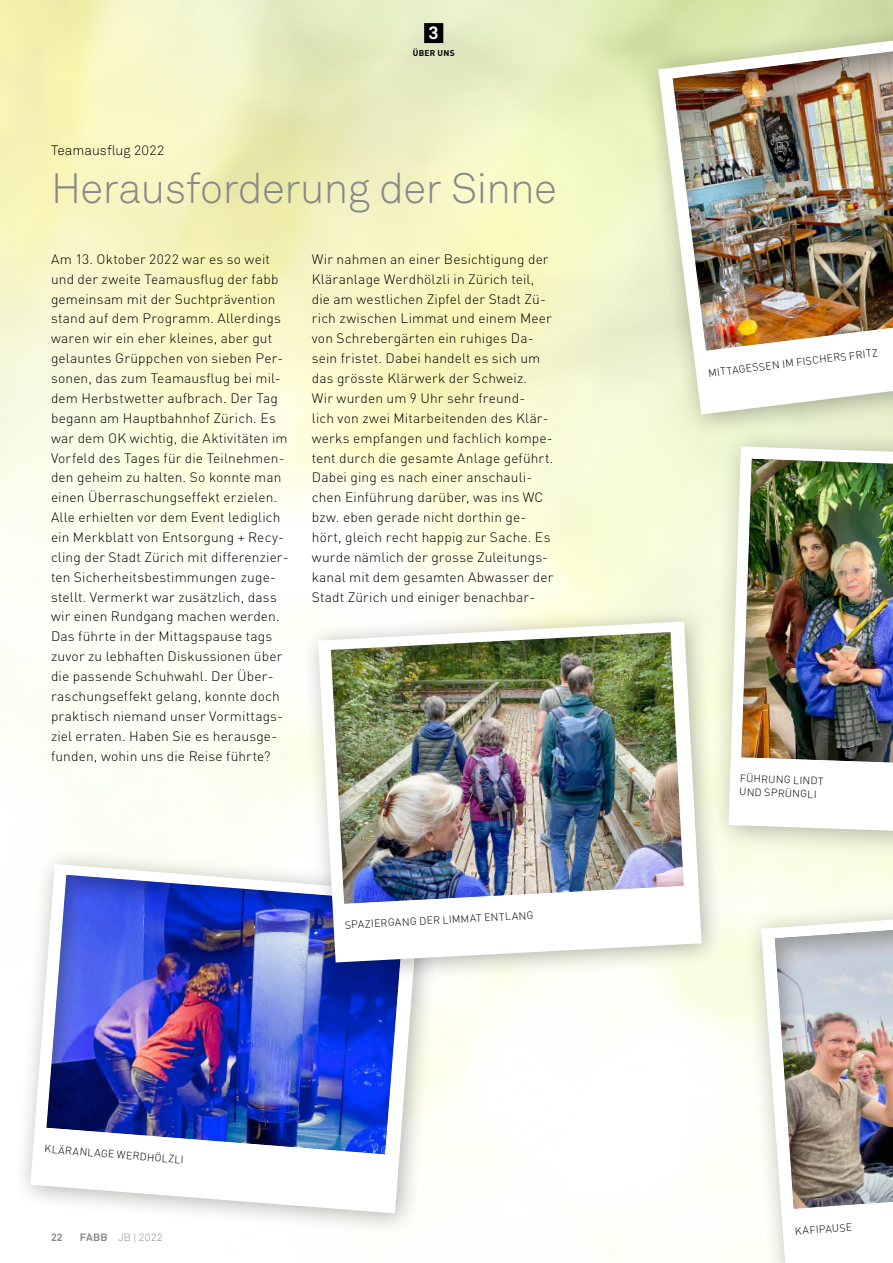
<style>
.page{position:relative;width:893px;height:1263px;background:#fff}
.page>*{position:absolute;margin:0;border:0;box-sizing:border-box;transform-origin:0 0}
.t1{font:300 42px "Akkurat Std";letter-spacing:-.01em;color:#878988}
.t2{font:700 17.85px "Akkurat Std";color:#fff}
.t3{font:300 13.5px/19.8px "DINOT";letter-spacing:.01em;color:#000}
.t4{font:300 13.5px "Akkurat Std";letter-spacing:.005em;color:#000}
.t5{font:300 10.5px/13.5px "DINOT";color:#000}
.t6{font:300 10.5px "Akkurat Std";letter-spacing:.01em;color:#878988}
.t7{font:700 10.5px "DINOT";color:#878988}
.t8{font:700 8.4px "DINOT";letter-spacing:.04em;color:#000}
.s1{font-weight:700}
</style>
<div class="page">
<div style="left:708px;top:426px;width:185px;height:442px;background:#000;opacity:.3"></div>
<svg style="left:728px;top:446px;width:165px;height:385px"></svg>
<img style="left:740px;top:456px;width:153px;height:315px">
<div style="left:14px;top:847px;width:429px;height:390px;background:#000;opacity:.3"></div>
<svg style="left:30px;top:864px;width:389px;height:349px"></svg>
<img style="left:45px;top:872px;width:363px;height:283px">
<div style="left:743px;top:884px;width:150px;height:379px;background:#000;opacity:.3"></div>
<svg style="left:761px;top:919px;width:132px;height:344px"></svg>
<img style="left:774px;top:910px;width:119px;height:300px">
<div style="left:301px;top:604px;width:424px;height:382px;background:#000;opacity:.3"></div>
<svg style="left:318px;top:621px;width:384px;height:341px"></svg>
<img style="left:330px;top:629px;width:357px;height:276px">
<div style="left:640px;top:4px;width:253px;height:436px;background:#000;opacity:.3"></div>
<svg style="left:658px;top:41px;width:235px;height:374px"></svg>
<img style="left:671px;top:31px;width:222px;height:321px">
<div style="left:424px;top:23px;width:19px;height:20px;background:#000"></div>
<h2 class="t2" style="left:429px;top:22px;width:12px">3</h2>
<p class="t8" style="left:413px;top:47px;width:43px">ÜBER UNS</p>
<p class="t4" style="left:51px;top:142px;width:115px">Teamausflug 2022</p>
<h1 class="t1" style="left:51px;top:164px;width:507px">Herausforderung der Sinne</h1>
<p class="t3" style="left:51px;top:248px;width:239px">Am 13. Oktober 2022 war es so weit und der zweite Teamausflug der fabb gemeinsam mit der Suchtprävention stand auf dem Programm. Allerdings waren wir ein eher kleines, aber gut gelauntes Grüppchen von sieben Per&shy;sonen, das zum Teamausflug bei mil&shy;dem Herbstwetter aufbrach. Der Tag begann am Hauptbahnhof Zürich. Es war dem OK wichtig, die Aktivitäten im Vorfeld des Tages für die Teilnehmen&shy;den geheim zu halten. So konnte man einen Überraschungseffekt erzielen.<br>Alle erhielten vor dem Event lediglich ein Merkblatt von Entsorgung + Recy&shy;cling der Stadt Zürich mit differenzier&shy;ten Sicherheitsbestimmungen zuge&shy;stellt. Vermerkt war zusätzlich, dass wir einen Rundgang machen werden.<br>Das führte in der Mittagspause tags zuvor zu lebhaften Diskussionen über die passende Schuhwahl. Der Über&shy;raschungseffekt gelang, konnte doch praktisch niemand unser Vormittags&shy;ziel erraten. Haben Sie es herausge&shy;funden, wohin uns die Reise führte?</p>
<p class="t3" style="left:312px;top:248px;width:243px">Wir nahmen an einer Besichtigung der Kläranlage Werdhölzli in Zürich teil, die am westlichen Zipfel der Stadt Zü&shy;rich zwischen Limmat und einem Meer von Schrebergärten ein ruhiges Da&shy;sein fristet. Dabei handelt es sich um das grösste Klärwerk der Schweiz.<br>Wir wurden um 9 Uhr sehr freund-<br>lich von zwei Mitarbeitenden des Klär&shy;werks empfangen und fachlich kompe&shy;tent durch die gesamte Anlage geführt.<br>Dabei ging es nach einer anschauli&shy;chen Einführung darüber, was ins WC bzw. eben gerade nicht dorthin ge&shy;hört, gleich recht happig zur Sache. Es wurde nämlich der grosse Zuleitungs&shy;kanal mit dem gesamten Abwasser der Stadt Zürich und einiger benachbar-</p>
<p class="t5" style="left:345px;top:918px;width:190px;rotate:-3deg">SPAZIERGANG DER LIMMAT ENTLANG</p>
<p class="t5" style="left:45px;top:1142px;width:141px;rotate:4deg">KLÄRANLAGE WERDHÖLZLI</p>
<p class="t7" style="left:51px;top:1230px;width:13px">22</p>
<p class="t6" style="left:80px;top:1231px;width:85px"><span class="s1">FABB</span> JB | 2022</p>
<p class="t5" style="left:707px;top:366px;width:172px;rotate:-7deg">MITTAGESSEN IM FISCHERS FRITZ</p>
<p class="t5" style="left:740px;top:771px;width:85px;rotate:2deg">FÜHRUNG LINDT<br>UND SPRÜNGLI</p>
<p class="t5" style="left:794px;top:1224px;width:59px;rotate:-4deg">KAFIPAUSE</p>
</div>
